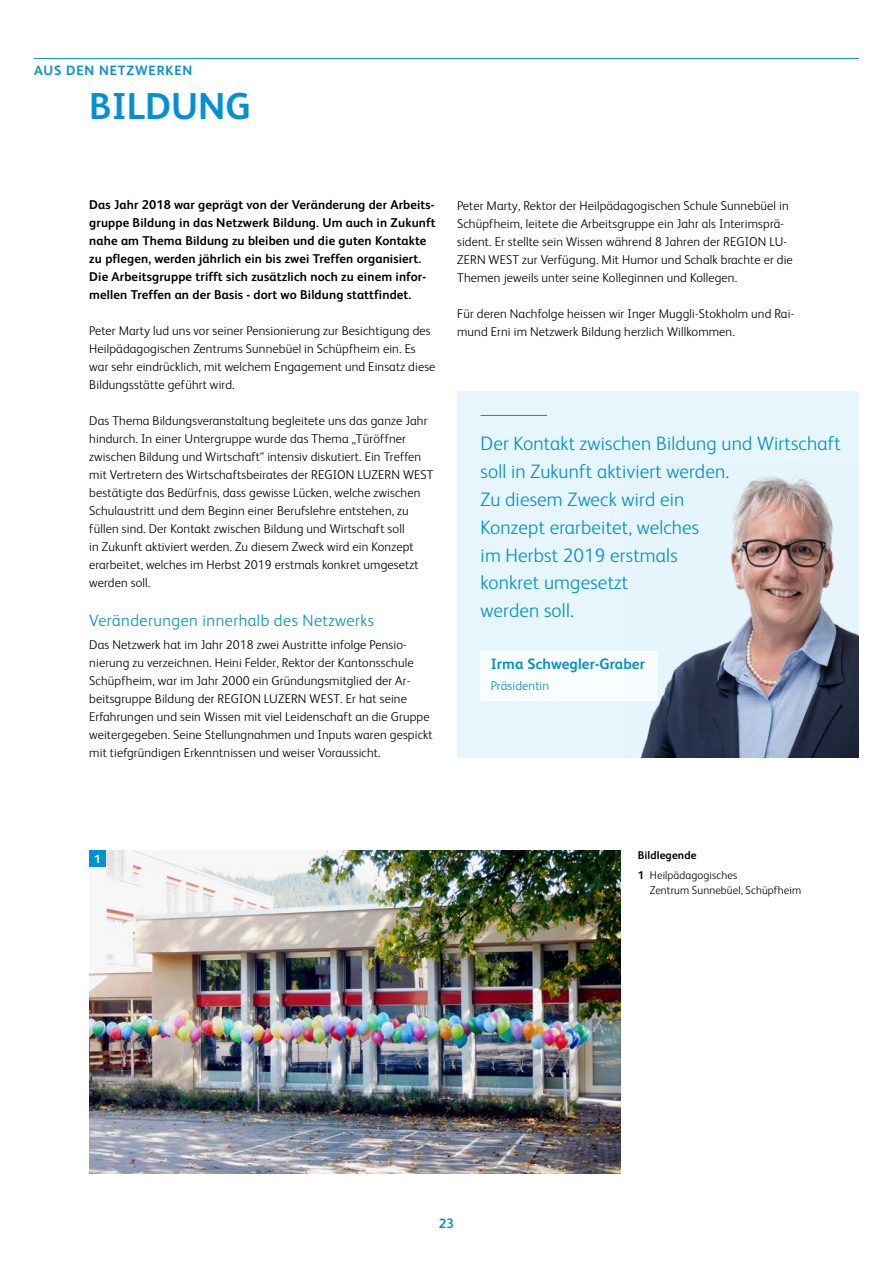
<style>
.page{position:relative;width:893px;height:1263px;background:#fff}
.page>*{position:absolute;margin:0;border:0;box-sizing:border-box;transform-origin:0 0}
.t1{font:700 37.5px "FS Albert";color:#0090d6}
.t2{font:300 19.5px/27.8px "FS Albert";letter-spacing:.01em;color:#0090d6}
.t3{font:300 16.5px "FS Albert";letter-spacing:.03em;color:#0090d6}
.t4{font:700 15px "FS Albert";letter-spacing:.01em;color:#0090d6}
.t5{font:700 13.5px "FS Albert";letter-spacing:.06em;color:#0090d6}
.t6{font:300 12.75px/18px "FS Albert";letter-spacing:.01em;color:#000}
.t7{font:700 12.75px/18px "FS Albert";letter-spacing:.01em;color:#000}
.t8{font:300 12.75px "FS Albert";letter-spacing:.01em;color:#0090d6}
.t9{font:700 11.7px "FS Albert";color:#fff}
.t10{font:300 11.25px/19.5px "FS Albert";letter-spacing:.01em;color:#000}
.s1{font-weight:700}
</style>
<div class="page">
<div style="left:458px;top:392px;width:401px;height:366px;background:#e7f6fd"></div>
<img style="left:624px;top:476px;width:234px;height:282px">
<div style="left:480px;top:651px;width:178px;height:49px;background:#fff"></div>
<hr style="left:34px;top:58px;width:825px;height:1px;background:#0090d6">
<hr style="left:480px;top:415px;width:67px;height:1px;background:#0090d6">
<img style="left:89px;top:850px;width:532px;height:324px">
<div style="left:89px;top:850px;width:16px;height:17px;background:#0090d6"></div>
<p class="t5" style="left:34px;top:62px;width:160px">AUS DEN NETZWERKEN</p>
<h1 class="t1" style="left:89px;top:81px;width:163px">BILDUNG</h1>
<p class="t7" style="left:89px;top:195px;width:348px">Das Jahr 2018 war geprägt von der Veränderung der Arbeits&shy;gruppe Bildung in das Netzwerk Bildung. Um auch in Zukunft nahe am Thema Bildung zu bleiben und die guten Kontakte zu pflegen, werden jährlich ein bis zwei Treffen organisiert.<br>Die Arbeitsgruppe trifft sich zusätzlich noch zu einem infor&shy;mellen Treffen an der Basis - dort wo Bildung stattfindet.</p>
<p class="t6" style="left:89px;top:321px;width:348px">Peter Marty lud uns vor seiner Pensionierung zur Besichtigung des Heilpädagogischen Zentrums Sunnebüel in Schüpfheim ein. Es war sehr eindrücklich, mit welchem Engagement und Einsatz diese Bildungsstätte geführt wird.</p>
<p class="t6" style="left:89px;top:411px;width:346px">Das Thema Bildungsveranstaltung begleitete uns das ganze Jahr hindurch. In einer Untergruppe wurde das Thema „Türöffner zwischen Bildung und Wirtschaft“ intensiv diskutiert. Ein Treffen mit Vertretern des Wirtschaftsbeirates der REGION LUZERN WEST bestätigte das Bedürfnis, dass gewisse Lücken, welche zwischen Schulaustritt und dem Beginn einer Berufslehre entstehen, zu füllen sind. Der Kontakt zwischen Bildung und Wirtschaft soll<br>in Zukunft aktiviert werden. Zu diesem Zweck wird ein Konzept erarbeitet, welches im Herbst 2019 erstmals konkret umgesetzt werden soll.</p>
<p class="t3" style="left:89px;top:610px;width:286px">Veränderungen innerhalb des Netzwerks</p>
<p class="t6" style="left:89px;top:635px;width:345px">Das Netzwerk hat im Jahr 2018 zwei Austritte infolge Pensio&shy;nierung zu verzeichnen. Heini Felder, Rektor der Kantonsschule Schüpfheim, war im Jahr 2000 ein Gründungsmitglied der Ar&shy;beitsgruppe Bildung der REGION LUZERN WEST. Er hat seine Erfahrungen und sein Wissen mit viel Leidenschaft an die Gruppe weitergegeben. Seine Stellungnahmen und Inputs waren gespickt mit tiefgründigen Erkenntnissen und weiser Voraussicht.</p>
<p class="t6" style="left:457px;top:196px;width:337px">Peter Marty, Rektor der Heilpädagogischen Schule Sunnebüel in Schüpfheim, leitete die Arbeitsgruppe ein Jahr als Interimsprä&shy;sident. Er stellte sein Wissen während 8 Jahren der REGION LU-ZERN WEST zur Verfügung. Mit Humor und Schalk brachte er die Themen jeweils unter seine Kolleginnen und Kollegen.</p>
<p class="t6" style="left:457px;top:304px;width:338px">Für deren Nachfolge heissen wir Inger Muggli-Stokholm und Rai&shy;mund Erni im Netzwerk Bildung herzlich Willkommen.</p>
<h2 class="t2" style="left:480px;top:429px;width:362px">Der Kontakt zwischen Bildung und Wirtschaft soll in Zukunft aktiviert werden.<br>Zu diesem Zweck wird ein<br>Konzept erarbeitet, welches<br>im Herbst 2019 erstmals<br>konkret umgesetzt<br>werden soll.</h2>
<p class="t4" style="left:491px;top:654px;width:156px">Irma Schwegler-Graber</p>
<p class="t8" style="left:491px;top:677px;width:60px">Präsidentin</p>
<p class="t9" style="left:94px;top:851px;width:8px">1</p>
<p class="t10" style="left:638px;top:845px;width:101px"><span class="s1">Bildlegende<br>1</span> Heilpädagogisches</p>
<p class="t10" style="left:650px;top:879px;width:153px">Zentrum Sunnebüel, Schüpfheim</p>
<p class="t5" style="left:439px;top:1214px;width:17px">23</p>
</div>
